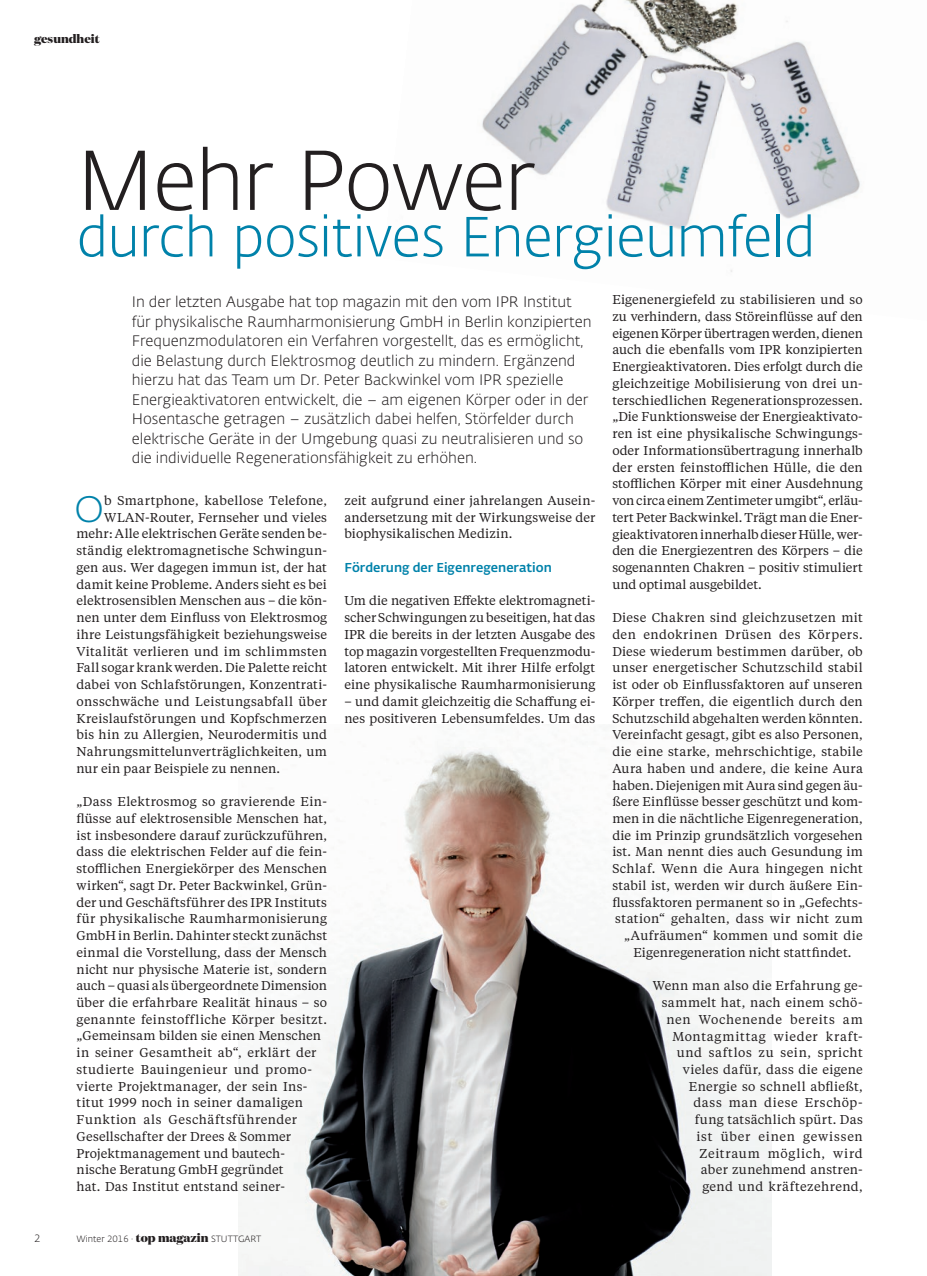
<style>
.page{position:relative;width:927px;height:1276px;background:#fff}
.page>*{position:absolute;margin:0;border:0;box-sizing:border-box;transform-origin:0 0}
.t1{font:300 83.7px "Fedra Sans Alt Std";letter-spacing:-.02em;color:#231f20}
.t2{font:300 55.8px "Fedra Sans Alt Std";letter-spacing:-.015em;color:#0082aa}
.t3{font:300 36.45px "Fedra Sans Alt Std";color:#0082aa}
.t4{font:300 15px/19.5px "Fedra Sans Alt Std";color:#231f20}
.t5{font:12.75px/16.8px "Tiempos Text";letter-spacing:.015em;color:#231f20;text-align:justify}
.t6{font:12.75px/16.8px "Tiempos Text";letter-spacing:.04em;color:#231f20;text-align:right}
.t7{font:12.75px "Tiempos Text";letter-spacing:.035em;color:#231f20}
.t8{font:500 12.75px "Fedra Sans Alt Std";color:#0082aa}
.t9{font:800 12px "Domaine Display";color:#231f20}
.t10{font:300 10.5px "Fedra Sans Alt Std";color:#231f20}
.t11{font:300 9px "Fedra Sans Alt Std";color:#231f20}
.s1{font-family:"Domaine Display";font-weight:800;font-size:12px}
</style>
<div class="page">
<img style="left:482px;top:0;width:378px;height:272px">
<img style="left:238px;top:747px;width:534px;height:529px">
<p class="t9" style="left:34px;top:31px;width:67px">gesundheit</p>
<h1 class="t1" style="left:77px;top:130px;width:460px">Mehr Power</h1>
<h2 class="t2" style="left:77px;top:203px;width:741px">durch positives Energieumfeld</h2>
<p class="t4" style="left:132px;top:292px;width:461px">In der letzten Ausgabe hat top magazin mit den vom IPR Institut für physikalische Raumharmonisierung GmbH in Berlin konzipierten Frequenzmodulatoren ein Verfahren vorgestellt, das es ermöglicht, die Belastung durch Elektrosmog deutlich zu mindern. Ergänzend hierzu hat das Team um Dr. Peter Backwinkel vom IPR spezielle Energieaktivatoren entwickelt, die – am eigenen Körper oder in der Hosentasche getragen – zusätzlich dabei helfen, Störfelder durch elektrische Geräte in der Umgebung quasi zu neutralisieren und so die individuelle Regenerationsfähigkeit zu erhöhen.</p>
<p class="t5" style="left:344px;top:491px;width:252px">zeit aufgrund einer jahrelangen Ausein&shy;andersetzung mit der Wirkungsweise der biophysikalischen Medizin.</p>
<p class="t8" style="left:344px;top:559px;width:209px">Förderung der Eigenregeneration</p>
<p class="t5" style="left:344px;top:592px;width:252px">Um die negativen Effekte elektromagneti&shy;scher Schwingungen zu beseitigen, hat das IPR die bereits in der letzten Ausgabe des top magazin vorgestellten Frequenzmodu&shy;latoren entwickelt. Mit ihrer Hilfe erfolgt eine physikalische Raumharmonisierung</p>
<p class="t5" style="left:344px;top:692px;width:252px">– und damit gleichzeitig die Schaffung ei&shy;nes positiveren Lebensumfeldes. Um das</p>
<h3 class="t3" style="left:74px;top:487px;width:32px">O</h3>
<p class="t5" style="left:104px;top:491px;width:224px">b Smartphone, kabellose Telefone,</p>
<p class="t5" style="left:104px;top:508px;width:224px">WLAN-Router, Fernseher und vieles</p>
<p class="t5" style="left:77px;top:525px;width:252px">mehr: Alle elektrischen Geräte senden be-</p>
<p class="t5" style="left:77px;top:542px;width:252px">ständig elektromagnetische Schwingun-</p>
<p class="t5" style="left:77px;top:558px;width:252px">gen aus. Wer dagegen immun ist, der hat</p>
<p class="t5" style="left:77px;top:575px;width:252px">damit keine Probleme. Anders sieht es bei</p>
<p class="t5" style="left:77px;top:592px;width:252px">elektrosensiblen Menschen aus – die kön-</p>
<p class="t5" style="left:77px;top:608px;width:252px">nen unter dem Einfluss von Elektrosmog</p>
<p class="t5" style="left:77px;top:625px;width:252px">ihre Leistungsfähigkeit beziehungsweise</p>
<p class="t5" style="left:77px;top:642px;width:252px">Vitalität verlieren und im schlimmsten</p>
<p class="t5" style="left:77px;top:659px;width:252px">Fall sogar krank werden. Die Palette reicht</p>
<p class="t5" style="left:77px;top:675px;width:252px">dabei von Schlafstörungen, Konzentrati-</p>
<p class="t5" style="left:77px;top:692px;width:252px">onsschwäche und Leistungsabfall über</p>
<p class="t5" style="left:77px;top:709px;width:252px">Kreislaufstörungen und Kopfschmerzen</p>
<p class="t5" style="left:77px;top:726px;width:252px">bis hin zu Allergien, Neurodermitis und</p>
<p class="t5" style="left:77px;top:742px;width:252px">Nahrungsmittelunverträglichkeiten, um</p>
<p class="t5" style="left:77px;top:759px;width:205px">nur ein paar Beispiele zu nennen.</p>
<p class="t5" style="left:77px;top:792px;width:252px;text-align:left">„Dass Elektrosmog so gravierende Ein&shy;flüsse auf elektrosensible Menschen hat, ist insbesondere darauf zurückzuführen, dass die elektrischen Felder auf die fein&shy;stofflichen Energiekörper des Menschen wirken“, sagt Dr. Peter Backwinkel, Grün&shy;der und Geschäftsführer des IPR Instituts für physikalische Raumharmonisierung GmbH in Berlin. Dahinter steckt zunächst einmal die Vorstellung, dass der Mensch nicht nur physische Materie ist, sondern auch – quasi als übergeordnete Dimension über die erfahrbare Realität hinaus – so genannte feinstoffliche Körper besitzt. „Gemeinsam bilden sie einen Menschen in seiner Gesamtheit ab“, erklärt der studierte Bauingenieur und promo&shy;vierte Projektmanager, der sein Ins&shy;titut 1999 noch in seiner damaligen Funktion als Geschäftsführender Gesellschafter der Drees &amp; Sommer Projektmanagement und bautech&shy;nische Beratung GmbH gegründet<br>hat. Das Institut entstand seiner-</p>
<p class="t10" style="left:34px;top:1232px;width:8px">2</p>
<p class="t11" style="left:77px;top:1233px;width:186px">Winter 2016 · <span class="s1">top magazin</span> STUTTGART</p>
<p class="t5" style="left:612px;top:291px;width:252px">Eigenenergiefeld zu stabilisieren und so zu verhindern, dass Störeinflüsse auf den eigenen Körper übertragen werden, dienen auch die ebenfalls vom IPR konzipierten Energieaktivatoren. Dies erfolgt durch die gleichzeitige Mobilisierung von drei un&shy;terschiedlichen Regenerationsprozessen. „Die Funktionsweise der Energieaktivato&shy;ren ist eine physikalische Schwingungs&shy;oder Informationsübertragung innerhalb der ersten feinstofflichen Hülle, die den stofflichen Körper mit einer Ausdehnung von circa einem Zentimeter umgibt“, erläu&shy;tert Peter Backwinkel. Trägt man die Ener&shy;gieaktivatoren innerhalb dieser Hülle, wer&shy;den die Energiezentren des Körpers – die sogenannten Chakren – positiv stimuliert und optimal ausgebildet.</p>
<p class="t5" style="left:612px;top:609px;width:252px">Diese Chakren sind gleichzusetzen mit</p>
<p class="t7" style="left:612px;top:626px;width:252px">den endokrinen Drüsen des Körpers.</p>
<p class="t5" style="left:612px;top:642px;width:252px">Diese wiederum bestimmen darüber, ob</p>
<p class="t5" style="left:612px;top:659px;width:252px">unser energetischer Schutzschild stabil</p>
<p class="t5" style="left:612px;top:675px;width:252px">ist oder ob Einflussfaktoren auf unseren</p>
<p class="t5" style="left:612px;top:692px;width:252px">Körper treffen, die eigentlich durch den</p>
<p class="t5" style="left:612px;top:709px;width:252px">Schutzschild abgehalten werden könnten.</p>
<p class="t5" style="left:612px;top:726px;width:252px">Vereinfacht gesagt, gibt es also Personen,</p>
<p class="t5" style="left:612px;top:742px;width:252px">die eine starke, mehrschichtige, stabile</p>
<p class="t5" style="left:612px;top:759px;width:252px">Aura haben und andere, die keine Aura</p>
<p class="t5" style="left:612px;top:776px;width:252px">haben. Diejenigen mit Aura sind gegen äu-</p>
<p class="t5" style="left:612px;top:793px;width:252px">ßere Einflüsse besser geschützt und kom-</p>
<p class="t5" style="left:612px;top:809px;width:252px">men in die nächtliche Eigenregeneration,</p>
<p class="t5" style="left:612px;top:826px;width:252px">die im Prinzip grundsätzlich vorgesehen</p>
<p class="t5" style="left:612px;top:843px;width:252px">ist. Man nennt dies auch Gesundung im</p>
<p class="t5" style="left:612px;top:859px;width:252px">Schlaf. Wenn die Aura hingegen nicht</p>
<p class="t5" style="left:612px;top:876px;width:252px">stabil ist, werden wir durch äußere Ein-</p>
<p class="t5" style="left:612px;top:893px;width:252px">flussfaktoren permanent so in „Gefechts-</p>
<p class="t7" style="left:615px;top:910px;width:249px">station“ gehalten, dass wir nicht zum</p>
<p class="t5" style="left:624px;top:926px;width:240px">„Aufräumen“ kommen und somit die</p>
<p class="t5" style="left:633px;top:943px;width:220px">Eigenregeneration nicht stattfindet.</p>
<p class="t6" style="left:653px;top:977px;width:212px">Wenn man also die Erfahrung ge&shy;sammelt hat, nach einem schö&shy;nen Wochenende bereits am<br>Montagmittag wieder kraft&shy;und saftlos zu sein, spricht vieles dafür, dass die eigene<br>Energie so schnell abfließt,<br>dass man diese Erschöp-<br>fung tatsächlich spürt. Das<br>ist über einen gewissen<br>Zeitraum möglich, wird<br>aber zunehmend anstren-<br>gend und kräftezehrend,</p>
</div>
